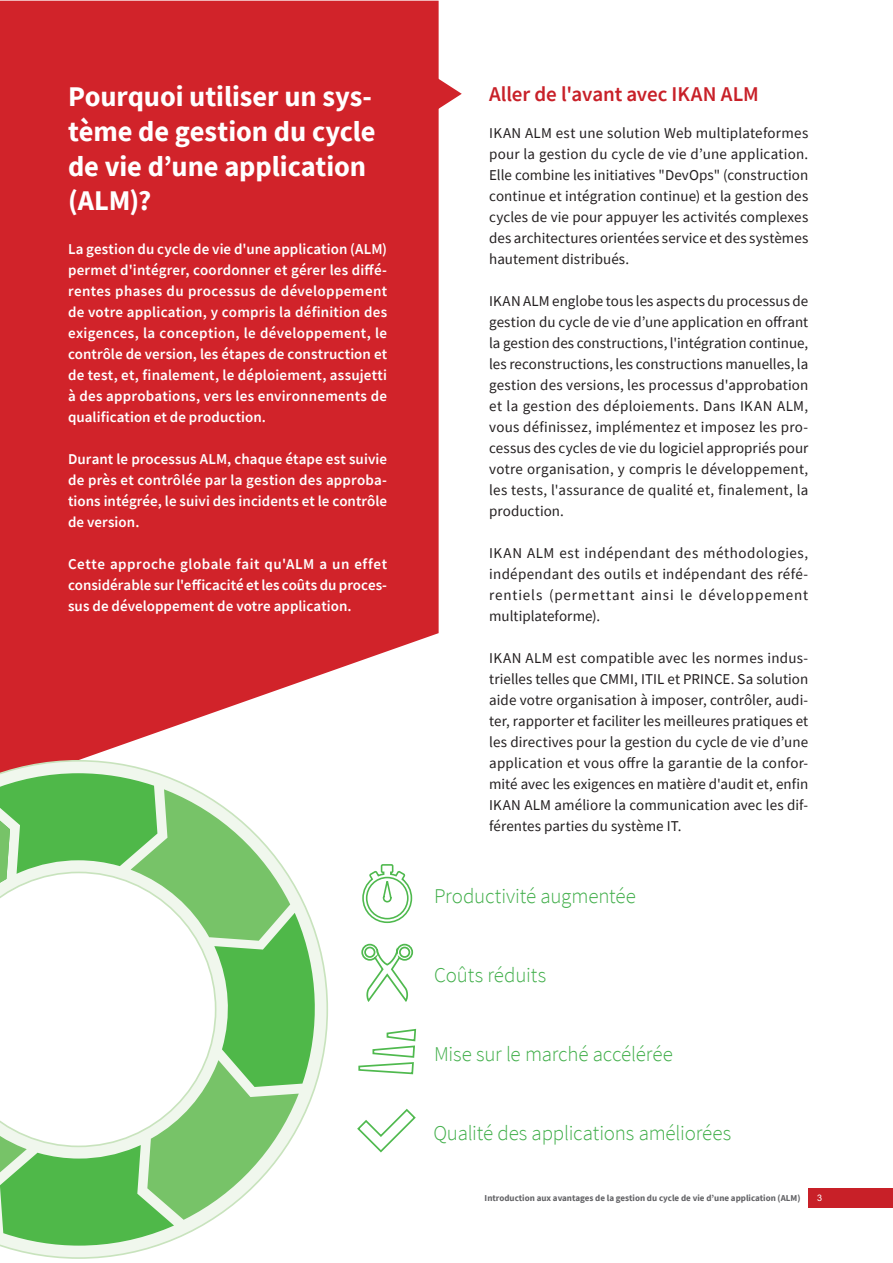
<style>
.page{position:relative;width:893px;height:1263px;background:#fff}
.page>*{position:absolute;margin:0;border:0;box-sizing:border-box;transform-origin:0 0}
.Red_title__18px{font:700 28.5px/34.7px "Source Sans Pro";letter-spacing:-.005em;color:#fff}
.t1{font:300 21px "Source Sans Pro";letter-spacing:-.01em;color:#40ae49}
.Red_subtitle__14px{font:600 21px "Source Sans Pro";letter-spacing:-.005em;color:#c82028}
.Standard_Text{font:15px/21px "Source Sans Pro";letter-spacing:.01em;color:#231f20;text-align:justify}
.Standard_Text-2{font:600 15px/21px "Source Sans Pro";letter-spacing:.005em;color:#fff;text-align:justify}
.t2{font:700 9px "Source Sans Pro";color:#636366}
.t3{font:9px "Arial";color:#fff}
</style>
<div class="page">
<div style="left:809px;top:1188px;width:84px;height:19px;background:#c82028"></div>
<svg style="left:0;top:1px;width:439px;height:758px;background:#d43238"></svg>
<svg style="left:428px;top:72px;width:34px;height:44px"></svg>
<svg style="left:358px;top:1028px;width:59px;height:47px"></svg>
<svg style="left:357px;top:1108px;width:59px;height:45px"></svg>
<svg style="left:361px;top:943px;width:53px;height:59px"></svg>
<svg style="left:362px;top:864px;width:51px;height:60px"></svg>
<svg style="left:0;top:759px;width:328px;height:500px"></svg>
<svg style="left:0;top:773px;width:321px;height:472px"></svg>
<p class="Red_title__18px" style="left:68px;top:79px;width:309px">Pourquoi utiliser un sys&shy;tème de gestion du cycle de vie d’une application (ALM)?</p>
<p class="Standard_Text-2" style="left:68px;top:238px;width:321px">La gestion du cycle de vie d'une application (ALM) permet d'intégrer, coordonner et gérer les diffé&shy;rentes phases du processus de développement de votre application, y compris la définition des exigences, la conception, le développement, le contrôle de version, les étapes de construction et de test, et, finalement, le déploiement, assujetti à des approbations, vers les environnements de qualification et de production.</p>
<p class="Standard_Text-2" style="left:68px;top:448px;width:321px">Durant le processus ALM, chaque étape est suivie de près et contrôlée par la gestion des approba&shy;tions intégrée, le suivi des incidents et le contrôle de version.</p>
<p class="Standard_Text-2" style="left:68px;top:553px;width:321px">Cette approche globale fait qu'ALM a un effet considérable sur l'efficacité et les coûts du proces&shy;sus de développement de votre application.</p>
<p class="Red_subtitle__14px" style="left:489px;top:80px;width:271px">Aller de l'avant avec IKAN ALM</p>
<p class="Standard_Text" style="left:489px;top:122px;width:321px">IKAN ALM est une solution Web multiplateformes pour la gestion du cycle de vie d’une application.<br>Elle combine les initiatives "DevOps" (construction continue et intégration continue) et la gestion des cycles de vie pour appuyer les activités complexes des architectures orientées service et des systèmes hautement distribués.</p>
<p class="Standard_Text" style="left:489px;top:290px;width:321px">IKAN ALM englobe tous les aspects du processus de gestion du cycle de vie d’une application en offrant la gestion des constructions, l'intégration continue, les reconstructions, les constructions manuelles, la gestion des versions, les processus d'approbation et la gestion des déploiements. Dans IKAN ALM, vous définissez, implémentez et imposez les pro&shy;cessus des cycles de vie du logiciel appropriés pour votre organisation, y compris le développement, les tests, l'assurance de qualité et, finalement, la production.</p>
<p class="Standard_Text" style="left:489px;top:542px;width:321px">IKAN ALM est indépendant des méthodologies, indépendant des outils et indépendant des réfé&shy;rentiels (permettant ainsi le développement multiplateforme).</p>
<p class="Standard_Text" style="left:489px;top:647px;width:321px">IKAN ALM est compatible avec les normes indus&shy;trielles telles que CMMI, ITIL et PRINCE. Sa solution aide votre organisation à imposer, contrôler, audi&shy;ter, rapporter et faciliter les meilleures pratiques et les directives pour la gestion du cycle de vie d’une application et vous offre la garantie de la confor&shy;mité avec les exigences en matière d'audit et, enfin IKAN ALM améliore la communication avec les dif&shy;férentes parties du système IT.</p>
<p class="t1" style="left:434px;top:883px;width:203px">Productivité augmentée</p>
<p class="t1" style="left:434px;top:962px;width:114px">Coûts réduits</p>
<p class="t1" style="left:434px;top:1041px;width:240px">Mise sur le marché accélérée</p>
<p class="t1" style="left:433px;top:1120px;width:299px">Qualité des applications améliorées</p>
<p class="t2" style="left:485px;top:1192px;width:317px">Introduction aux avantages de la gestion du cycle de vie d’une application (ALM)</p>
<p class="t3" style="left:817px;top:1191px;width:7px">3</p>
</div>
